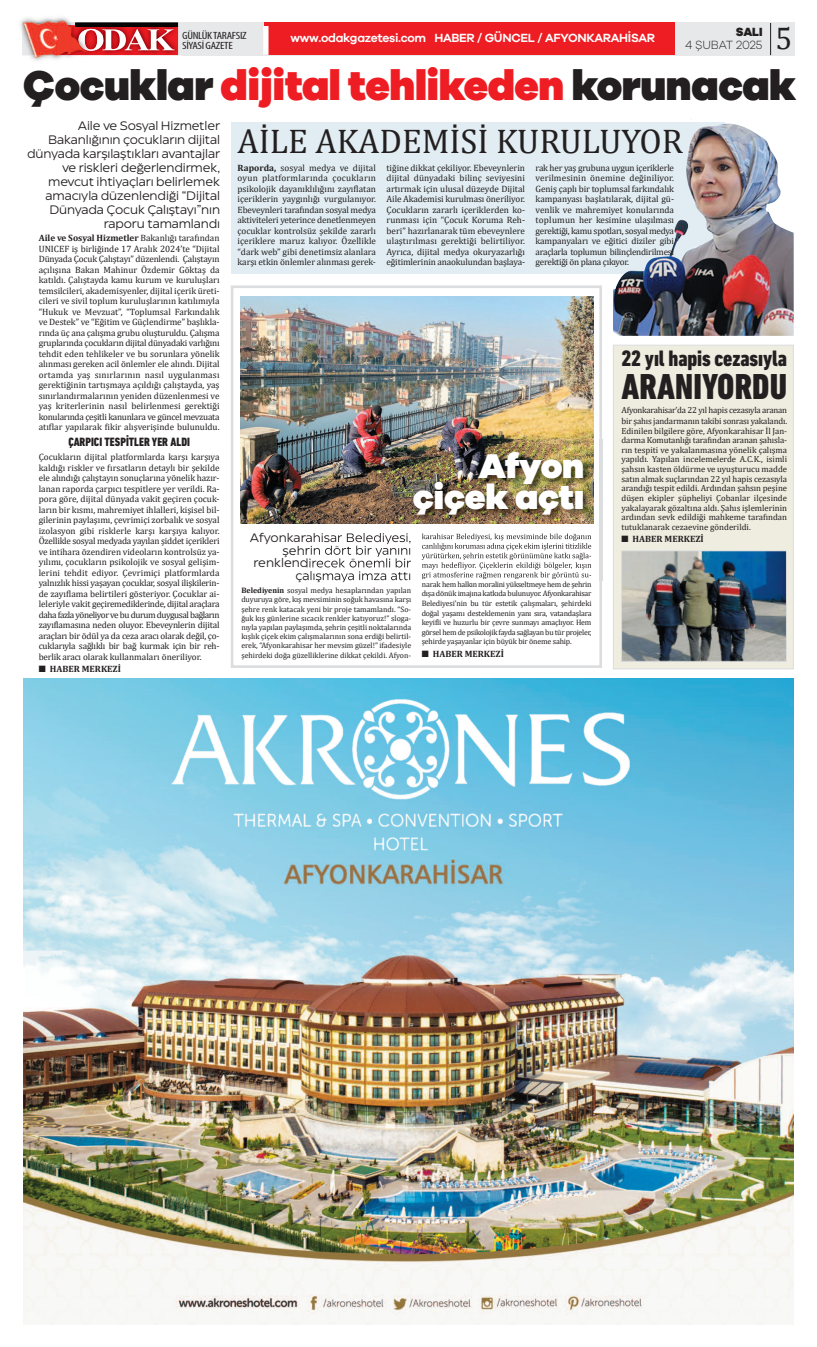
<style>
.page{position:relative;width:817px;height:1347px;background:#fff}
.page>*{position:absolute;margin:0;border:0;box-sizing:border-box;transform-origin:0 0}
.t1{font:900 42.88px "Galano Grotesque";letter-spacing:-.01em;color:#231f20}
.t2{font:800 condensed 36.75px "DIN Next LT Pro";letter-spacing:.005em;color:#231f20}
.t3{font:900 35.44px/30.5px "Galano Grotesque";letter-spacing:-.01em;color:#fff;text-align:right}
.t4{font:34.39px "Cambria";color:#231f20}
.t5{font:31.5px "Cambria";color:#231f20}
.t6{font:800 condensed 22.75px "DIN Next LT Pro";letter-spacing:-.005em;color:#231f20}
.t7{font:12.25px/14px "Eastman Roman Trial";letter-spacing:-.01em;color:#231f20;text-align:right}
.t8{font:600 12.25px "Galano Grotesque";letter-spacing:-.025em;color:#fff}
.t9{font:800 condensed 12.25px "DIN Next LT Pro";color:#231f20}
.t10{font:300 12.25px "Galano Grotesque";letter-spacing:-.01em;color:#231f20}
.t11{font:800 12.25px "Galano Grotesque";color:#231f20}
.t12{font:condensed 10.5px/10.5px "Myriad Pro";letter-spacing:-.025em;color:#231f20;scale:1.19 1}
.t13{font:9.19px/10.5px "Cambria";letter-spacing:-.005em;color:#231f20;text-align:justify}
.t14{font:700 9.19px "Cambria";color:#231f20}
.t15{font:8.75px/9.6px "Cambria";letter-spacing:-.02em;color:#231f20}
.t16{font:7.88px/9.2px "Cambria";letter-spacing:-.02em;color:#231f20;text-align:justify}
.s1{color:#ee1d23}
.s2{font-weight:700}
</style>
<div class="page">
<div style="left:231px;top:122px;width:493px;height:152px;background:#e1edf2"></div>
<div style="left:22px;top:22px;width:772px;height:33px;background:#e7e8e9"></div>
<img style="left:105px;top:55px;width:74px;height:1px">
<img style="left:174px;top:22px;width:5px;height:33px">
<img style="left:174px;top:27px;width:4px;height:28px">
<img style="left:174px;top:23px;width:4px;height:4px">
<img style="left:20px;top:20px;width:51px;height:41px">
<img style="left:25px;top:55px;width:35px;height:5px">
<img style="left:22px;top:17px;width:49px;height:5px">
<img style="left:22px;top:22px;width:40px;height:33px">
<img style="left:57px;top:25px;width:5px;height:30px">
<svg style="left:62px;top:21px;width:112px;height:34px;background:#c45657"></svg>
<img style="left:23px;top:679px;width:770px;height:645px">
<div style="left:264px;top:22px;width:410px;height:33px;background:#ee1d23"></div>
<div style="left:263px;top:26px;width:5px;height:29px;background:#fff"></div>
<hr style="left:769px;top:23px;width:1px;height:32px;background:#231f20">
<img style="left:613px;top:119px;width:180px;height:217px">
<div style="left:230px;top:285px;width:371px;height:383px;border:3px solid #dcdddf"></div>
<img style="left:240px;top:297px;width:353px;height:226px">
<img style="left:305px;top:440px;width:298px;height:141px">
<img style="left:305px;top:533px;width:57px;height:11px">
<img style="left:305px;top:546px;width:88px;height:11px">
<img style="left:305px;top:558px;width:77px;height:9px">
<img style="left:305px;top:571px;width:81px;height:10px">
<img style="left:421px;top:534px;width:15px;height:5px">
<img style="left:422px;top:543px;width:16px;height:6px">
<img style="left:421px;top:553px;width:19px;height:7px">
<svg style="left:422px;top:564px;width:13px;height:5px"></svg>
<img style="left:421px;top:572px;width:15px;height:7px">
<div style="left:613px;top:345px;width:179px;height:324px;background:#efece0"></div>
<div style="left:612px;top:345px;width:181px;height:324px;border:1px solid #dcdddf"></div>
<img style="left:622px;top:552px;width:162px;height:108px">
<div style="left:620px;top:550px;width:166px;height:112px;border:1px solid #dcdddf"></div>
<h3 class="t5" style="left:775px;top:19px;width:18px">5</h3>
<h3 class="t11" style="left:735px;top:27px;width:28px">SALI</h3>
<h3 class="t10" style="left:684px;top:41px;width:79px">4 ŞUBAT 2025</h3>
<p class="t12" style="left:182px;top:31px;width:56px">GÜNLÜKTARAFSIZ<br>SİYASİGAZETE</p>
<h3 class="t8" style="left:290px;top:33px;width:366px">www.odakgazetesi.com HABER / GÜNCEL / AFYONKARAHİSAR</h3>
<h1 class="t1" style="left:23px;top:70px;width:774px">Çocuklar <span class="s1">dijital tehlikeden</span> korunacak</h1>
<p class="t7" style="left:27px;top:120px;width:194px">Aile ve Sosyal Hizmetler<br>Bakanlığının çocukların dijital dünyada karşılaştıkları avantajlar ve riskleri değerlendirmek, mevcut ihtiyaçları belirlemek amacıyla düzenlendiği “Dijital<br>Dünyada Çocuk Çalıştayı”nın raporu tamamlandı</p>
<h3 class="t4" style="left:237px;top:121px;width:447px">AİLE AKADEMİSİ KURULUYOR</h3>
<p class="t13" style="left:237px;top:162px;width:140px"><span class="s2">Raporda,</span> sosyal medya ve dijital oyun platformlarında çocukların psikolojik dayanıklılığını zayıflatan içeriklerin yaygınlığı vurgulanıyor.<br>Ebeveynleri tarafından sosyal medya aktiviteleri yeterince denetlenmeyen çocuklar kontrolsüz şekilde zararlı içeriklere maruz kalıyor. Özellikle “dark web” gibi denetimsiz alanlara karşı etkin önlemler alınması gerek-</p>
<p class="t13" style="left:386px;top:162px;width:140px">tiğine dikkat çekiliyor. Ebeveynlerin dijital dünyadaki bilinç seviyesini artırmak için ulusal düzeyde Dijital Aile Akademisi kurulması öneriliyor.<br>Çocukların zararlı içeriklerden ko&shy;runması için “Çocuk Koruma Reh&shy;beri” hazırlanarak tüm ebeveynlere ulaştırılması gerektiği belirtiliyor.<br>Ayrıca, dijital medya okuryazarlığı eğitimlerinin anaokulundan başlaya-</p>
<p class="t13" style="left:535px;top:162px;width:140px">rak her yaş grubuna uygun içeriklerle verilmesinin önemine değiniliyor.<br>Geniş çaplı bir toplumsal farkındalık kampanyası başlatılarak, dijital gü&shy;venlik ve mahremiyet konularında toplumun her kesimine ulaşılması gerektiği, kamu spotları, sosyal medya kampanyaları ve eğitici diziler gibi araçlarla toplumun bilinçlendirilmesi gerektiği ön plana çıkıyor.</p>
<p class="t13" style="left:39px;top:233px;width:182px"><span class="s2">Aile ve Sosyal Hizmetler</span> Bakanlığı tarafından UNICEF iş birliğinde 17 Aralık 2024’te “Dijital Dünyada Çocuk Çalıştayı” düzenlendi. Çalıştayın açılışına Bakan Mahinur Özdemir Göktaş da katıldı. Çalıştayda kamu kurum ve kuruluşları temsilcileri, akademisyenler, dijital içerik üreti&shy;cileri ve sivil toplum kuruluşlarının katılımıyla “Hukuk ve Mevzuat”, “Toplumsal Farkındalık ve Destek” ve “Eğitim ve Güçlendirme” başlıkla&shy;rında üç ana çalışma grubu oluşturuldu. Çalışma gruplarında çocukların dijital dünyadaki varlığını tehdit eden tehlikeler ve bu sorunlara yönelik alınması gereken acil önlemler ele alındı. Dijital ortamda yaş sınırlarının nasıl uygulanması gerektiğinin tartışmaya açıldığı çalıştayda, yaş sınırlandırmalarının yeniden düzenlenmesi ve yaş kriterlerinin nasıl belirlenmesi gerektiği konularında çeşitli kanunlara ve güncel mevzuata atıflar yapılarak fikir alışverişinde bulunuldu.</p>
<h3 class="t9" style="left:68px;top:438px;width:123px">ÇARPICI TESPİTLER YER ALDI</h3>
<p class="t13" style="left:39px;top:451px;width:182px">Çocukların dijital platformlarda karşı karşıya kaldığı riskler ve fırsatların detaylı bir şekilde ele alındığı çalıştayın sonuçlarına yönelik hazır&shy;lanan raporda çarpıcı tespitlere yer verildi. Ra&shy;pora göre, dijital dünyada vakit geçiren çocuk&shy;ların bir kısmı, mahremiyet ihlalleri, kişisel bil&shy;gilerinin paylaşımı, çevrimiçi zorbalık ve sosyal izolasyon gibi risklerle karşı karşıya kalıyor.<br>Özellikle sosyal medyada yayılan şiddet içerikleri ve intihara özendiren videoların kontrolsüz ya&shy;yılımı, çocukların psikolojik ve sosyal gelişim&shy;lerini tehdit ediyor. Çevrimiçi platformlarda yalnızlık hissi yaşayan çocuklar, sosyal ilişkilerin&shy;de zayıflama belirtileri gösteriyor. Çocuklar ai&shy;leleriyle vakit geçiremediklerinde, dijital araçlara daha fazla yöneliyor ve bu durum duygusal bağların zayıflamasına neden oluyor. Ebeveynlerin dijital araçları bir ödül ya da ceza aracı olarak değil, ço&shy;cuklarıyla sağlıklı bir bağ kurmak için bir reh&shy;berlik aracı olarak kullanmaları öneriliyor.</p>
<p class="t14" style="left:39px;top:663px;width:84px">■ HABER MERKEZİ</p>
<h3 class="t6" style="left:621px;top:351px;width:167px">22 yıl hapis cezasıyla</h3>
<h2 class="t2" style="left:621px;top:374px;width:167px">ARANIYORDU</h2>
<p class="t15" style="left:621px;top:405px;width:167px;line-height:10.5px">Afyonkarahisar’da 22 yıl hapis cezasıyla aranan bir şahıs jandarmanın takibi sonrası yakalandı.</p>
<p class="t15" style="left:621px;top:426px;width:167px;text-align:justify">Edinilen bilgilere göre, Afyonkarahisar İl Jan&shy;darma Komutanlığı tarafından aranan şahısla&shy;rın tespiti ve yakalanmasına yönelik çalışma yapıldı. Yapılan incelemelerde A.C.K., isimli şahsın kasten öldürme ve uyuşturucu madde satın almak suçlarından 22 yıl hapis cezasıyla arandığı tespit edildi. Ardından şahsın peşine düşen ekipler şüpheliyi Çobanlar ilçesinde yakalayarak gözaltına aldı. Şahıs işlemlerinin ardından sevk edildiği mahkeme tarafından tutuklanarak cezaevine gönderildi.</p>
<p class="t14" style="left:621px;top:533px;width:84px">■ HABER MERKEZİ</p>
<h3 class="t3" style="left:412px;top:453px;width:173px">Afyon çiçek açtı</h3>
<p class="t16" style="left:241px;top:586px;width:171px"><span class="s2">Belediyenin</span> sosyal medya hesaplarından yapılan duyuruya göre, kış mevsiminin soğuk havasına karşı şehre renk katacak yeni bir proje tamamlandı. “So&shy;ğuk kış günlerine sıcacık renkler katıyoruz!” sloga&shy;nıyla yapılan paylaşımda, şehrin çeşitli noktalarında kışlık çiçek ekim çalışmalarının sona erdiği belirtil&shy;erek, “Afyonkarahisar her mevsim güzel!” ifadesiyle şehirdeki doğa güzelliklerine dikkat çekildi. Afyon-</p>
<p class="t16" style="left:421px;top:579px;width:171px;line-height:9.5px">narak hem halkın moralini yükseltmeye hem de şehrin dışa dönük imajına katkıda bulunuyor. Afyonkarahisar Belediyesi’nin bu tür estetik çalışmaları, şehirdeki doğal yaşamı desteklemenin yanı sıra, vatandaşlara keyifli ve huzurlu bir çevre sunmayı amaçlıyor. Hem görsel hem de psikolojik fayda sağlayan bu tür projeler, şehirde yaşayanlar için büyük bir öneme sahip.</p>
<p class="t14" style="left:421px;top:649px;width:84px">■ HABER MERKEZİ</p>
</div>
